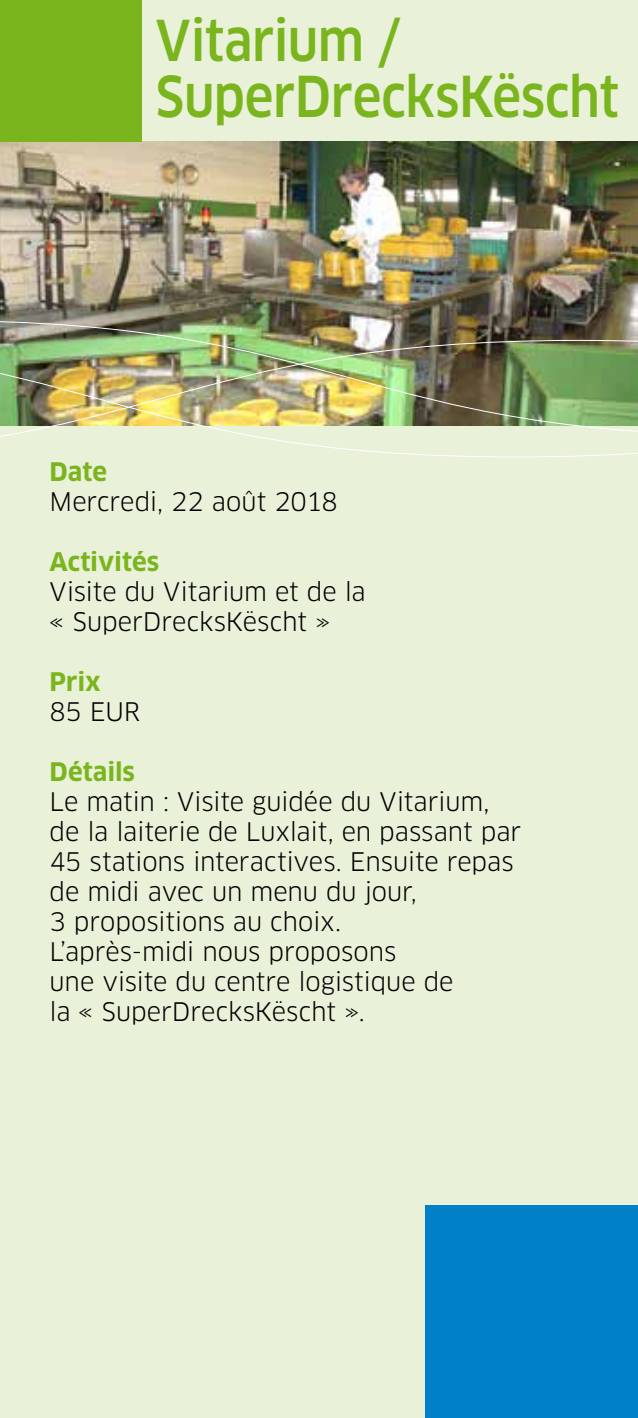
<style>
.page{position:relative;width:638px;height:1418px;background:#fff}
.page>*{position:absolute;margin:0;border:0;box-sizing:border-box;transform-origin:0 0}
.t1{font:500 55px/55px "Clan Pro";letter-spacing:-.01em;color:#7ab51d;scale:.9 1}
.t2{font:25px/30px "Clan Pro";letter-spacing:-.005em;color:#000}
.t3{font:700 25px "Clan Pro";letter-spacing:-.005em;color:#7ab51d}
</style>
<div class="page">
<div style="left:0;top:0;width:638px;height:1417px;background:#e9f1d9"></div>
<img style="left:0;top:142px;width:638px;height:178px">
<img style="left:0;top:320px;width:638px;height:19px">
<img style="left:0;top:339px;width:638px;height:117px">
<div style="left:0;top:0;width:142px;height:142px;background:#7ab51d"></div>
<div style="left:425px;top:1205px;width:213px;height:212px;background:#0081c7"></div>
<h1 class="t1" style="left:156px;top:14px;width:516px">Vitarium /<br>SuperDrecksKëscht</h1>
<p class="t3" style="left:50px;top:457px;width:59px">Date</p>
<p class="t2" style="left:50px;top:486px;width:290px">Mercredi, 22 août 2018</p>
<p class="t3" style="left:50px;top:547px;width:111px">Activités</p>
<p class="t2" style="left:50px;top:576px;width:318px">Visite du Vitarium et de la « SuperDrecksKëscht »</p>
<p class="t3" style="left:50px;top:667px;width:53px">Prix</p>
<p class="t2" style="left:50px;top:696px;width:92px">85 EUR</p>
<p class="t3" style="left:50px;top:757px;width:87px">Détails</p>
<p class="t2" style="left:50px;top:786px;width:473px">Le matin : Visite guidée du Vitarium, de la laiterie de Luxlait, en passant par<br>45 stations interactives. Ensuite repas de midi avec un menu du jour,<br>3 propositions au choix.<br>L’après-midi nous proposons<br>une visite du centre logistique de<br>la « SuperDrecksKëscht ».</p>
</div>
